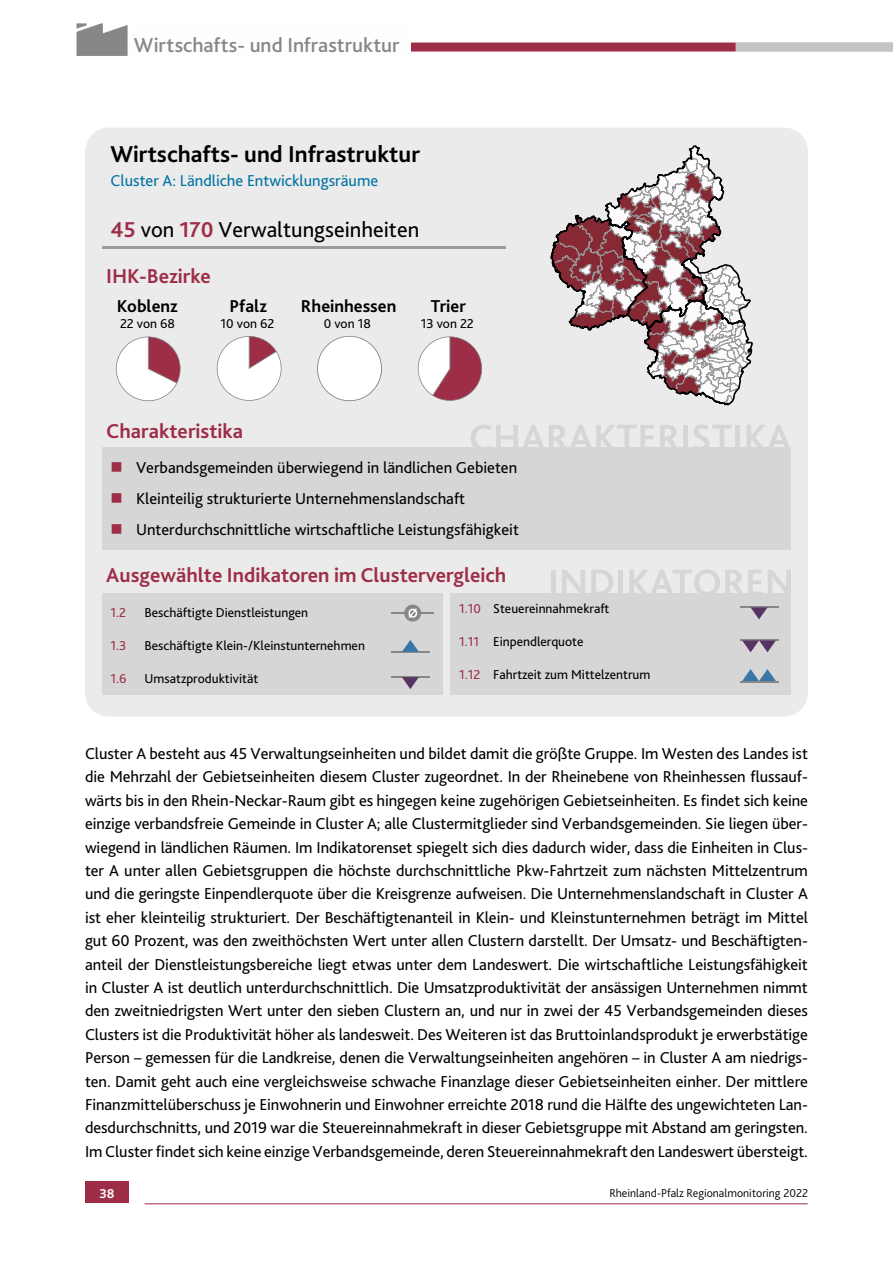
<style>
.page{position:relative;width:893px;height:1263px;background:#fff}
.page>*{position:absolute;margin:0;border:0;box-sizing:border-box;transform-origin:0 0}
.p__Überschrift_Info{font:700 24px "Bliss 2";color:#000}
.p__Text_Infografik{font:22.5px "Bliss 2";color:#000}
.t1{font:700 21px "Bliss 2";color:#9e2e47}
.t2{font:500 21px "Bliss 2";color:#878787}
.t3{font:700 18px "Bliss 2";color:#000}
.Grundtext_11p{font:16.5px/23.4px "Bliss 2";color:#000;text-align:justify}
.p__Überschrift_Info-2{font:16.5px "Bliss 2";color:#0173a4}
.p__Indikatoren_Info{font:13.5px "Bliss 2";color:#000}
.p__Werte_Bezirke{font:13.5px "Bliss 2";color:#000}
.p__Indikatoren_Info-2{font:13.5px "Bliss 2";color:#9e2e47}
.t4{font:700 13.5px "Bliss 2";color:#fefefe}
.t5{font:300 12px "Bliss 2";color:#000}
.s1{font-weight:700;color:#9e2e47}
.s2{color:#9e2e47}
</style>
<div class="page">
<hr style="left:145px;top:1203px;width:663px;height:1px;background:#9e2e47">
<div style="left:85px;top:1181px;width:44px;height:22px;background:#9e2e47"></div>
<div style="left:736px;top:43px;width:157px;height:9px;background:#c4c4c4"></div>
<div style="left:408px;top:43px;width:328px;height:9px;background:#9e2e47"></div>
<svg style="left:77px;top:23px;width:51px;height:33px;background:#989898"></svg>
<div style="left:85px;top:128px;width:723px;height:588px;background:#ebebeb"></div>
<div style="left:102px;top:448px;width:689px;height:102px;background:#d6d6d6"></div>
<hr style="left:102px;top:247px;width:404px;height:2px;background:#9c9b9b">
<div style="left:102px;top:593px;width:340px;height:102px;background:#d6d6d6"></div>
<div style="left:451px;top:593px;width:340px;height:102px;background:#d6d6d6"></div>
<svg style="left:471px;top:424px;width:208px;height:24px;background:#e2e2e2"></svg>
<div style="left:683px;top:425px;width:5px;height:25px;background:#d6d6d6"></div>
<svg style="left:693px;top:424px;width:39px;height:24px"></svg>
<hr style="left:736px;top:425px;width:4px;height:25px;background:#d6d6d6">
<svg style="left:746px;top:425px;width:45px;height:23px"></svg>
<div style="left:551px;top:570px;width:5px;height:25px;background:#d6d6d6"></div>
<svg style="left:562px;top:570px;width:23px;height:23px"></svg>
<svg style="left:591px;top:570px;width:22px;height:23px"></svg>
<div style="left:618px;top:570px;width:5px;height:25px;background:#d6d6d6"></div>
<svg style="left:629px;top:569px;width:133px;height:24px;background:#e1e1e1"></svg>
<svg style="left:768px;top:570px;width:23px;height:23px"></svg>
<div style="left:531px;top:140px;width:256px;height:268px;background:#ebebeb"></div>
<svg style="left:550px;top:145px;width:203px;height:261px"></svg>
<hr style="left:391px;top:612px;width:43px;height:2px;background:#878787">
<svg style="left:404px;top:605px;width:17px;height:17px"></svg>
<hr style="left:391px;top:652px;width:38px;height:1px;background:#878787">
<svg style="left:402px;top:640px;width:17px;height:12px"></svg>
<hr style="left:391px;top:676px;width:38px;height:1px;background:#878787">
<svg style="left:402px;top:677px;width:17px;height:12px"></svg>
<hr style="left:740px;top:606px;width:38px;height:1px;background:#878787">
<svg style="left:751px;top:607px;width:16px;height:12px"></svg>
<hr style="left:740px;top:639px;width:38px;height:1px;background:#878787">
<svg style="left:742px;top:640px;width:34px;height:12px"></svg>
<hr style="left:740px;top:681px;width:38px;height:1px;background:#878787">
<svg style="left:742px;top:669px;width:34px;height:12px"></svg>
<div style="left:107px;top:334px;width:383px;height:74px;background:#ebebeb"></div>
<svg style="left:216px;top:336px;width:66px;height:65px"></svg>
<svg style="left:417px;top:336px;width:65px;height:65px"></svg>
<svg style="left:116px;top:337px;width:64px;height:65px"></svg>
<svg style="left:317px;top:336px;width:65px;height:65px"></svg>
<p class="t2" style="left:134px;top:32px;width:267px">Wirtschafts- und Infrastruktur</p>
<p class="p__Überschrift_Info" style="left:111px;top:139px;width:311px">Wirtschafts- und Infrastruktur</p>
<p class="p__Überschrift_Info-2" style="left:111px;top:170px;width:269px">Cluster A: Ländliche Entwicklungsräume</p>
<p class="p__Text_Infografik" style="left:111px;top:216px;width:310px"><span class="s1">45</span> von <span class="s1">170</span> Verwaltungseinheiten</p>
<p class="t1" style="left:106px;top:262px;width:106px">IHK-Bezirke</p>
<p class="t3" style="left:117px;top:295px;width:62px">Koblenz</p>
<p class="t3" style="left:229px;top:295px;width:39px">Pfalz</p>
<p class="t3" style="left:301px;top:295px;width:97px">Rheinhessen</p>
<p class="t3" style="left:431px;top:295px;width:36px">Trier</p>
<p class="p__Werte_Bezirke" style="left:120px;top:315px;width:57px">22 von 68</p>
<p class="p__Werte_Bezirke" style="left:221px;top:315px;width:55px">10 von 62</p>
<p class="p__Werte_Bezirke" style="left:324px;top:315px;width:49px">0 von 18</p>
<p class="p__Werte_Bezirke" style="left:421px;top:315px;width:55px">13 von 22</p>
<p class="t1" style="left:106px;top:418px;width:138px">Charakteristika</p>
<p class="Grundtext_11p" style="left:136px;top:455px;width:383px">Verbandsgemeinden überwiegend in ländlichen Gebieten</p>
<p class="Grundtext_11p" style="left:136px;top:486px;width:331px">Kleinteilig strukturierte Unternehmenslandschaft</p>
<p class="Grundtext_11p" style="left:136px;top:517px;width:384px">Unterdurchschnittliche wirtschaftliche Leistungsfähigkeit</p>
<p class="t1" style="left:106px;top:562px;width:402px">Ausgewählte Indikatoren im Clustervergleich</p>
<p class="p__Indikatoren_Info-2" style="left:111px;top:604px;width:17px">1.2</p>
<p class="p__Indikatoren_Info" style="left:145px;top:604px;width:165px">Beschäftigte Dienstleistungen</p>
<p class="p__Indikatoren_Info-2" style="left:111px;top:637px;width:17px">1.3</p>
<p class="p__Indikatoren_Info" style="left:145px;top:637px;width:222px">Beschäftigte Klein-/Kleinstunternehmen</p>
<p class="p__Indikatoren_Info-2" style="left:111px;top:670px;width:18px">1.6</p>
<p class="p__Indikatoren_Info" style="left:145px;top:670px;width:115px">Umsatzproduktivität</p>
<p class="p__Indikatoren_Info" style="left:459px;top:600px;width:152px"><span class="s2">1.10</span> Steuereinnahmekraft</p>
<p class="p__Indikatoren_Info" style="left:459px;top:633px;width:126px"><span class="s2">1.11</span> Einpendlerquote</p>
<p class="p__Indikatoren_Info" style="left:459px;top:666px;width:193px"><span class="s2">1.12</span> Fahrtzeit zum Mittelzentrum</p>
<p class="Grundtext_11p" style="left:85px;top:741px;width:724px">Cluster A besteht aus 45 Verwaltungseinheiten und bildet damit die größte Gruppe. Im Westen des Landes ist die Mehrzahl der Gebietseinheiten diesem Cluster zugeordnet. In der Rheinebene von Rheinhessen flussauf&shy;wärts bis in den Rhein-Neckar-Raum gibt es hingegen keine zugehörigen Gebietseinheiten. Es findet sich keine einzige verbandsfreie Gemeinde in Cluster A; alle Clustermitglieder sind Verbandsgemeinden. Sie liegen über&shy;wiegend in ländlichen Räumen. Im Indikatorenset spiegelt sich dies dadurch wider, dass die Einheiten in Clus&shy;ter A unter allen Gebietsgruppen die höchste durchschnittliche Pkw-Fahrtzeit zum nächsten Mittelzentrum und die geringste Einpendlerquote über die Kreisgrenze aufweisen. Die Unternehmenslandschaft in Cluster A ist eher kleinteilig strukturiert. Der Beschäftigtenanteil in Klein- und Kleinstunternehmen beträgt im Mittel gut 60 Prozent, was den zweithöchsten Wert unter allen Clustern darstellt. Der Umsatz- und Beschäftigten&shy;anteil der Dienstleistungsbereiche liegt etwas unter dem Landeswert. Die wirtschaftliche Leistungsfähigkeit in Cluster A ist deutlich unterdurchschnittlich. Die Umsatzproduktivität der ansässigen Unternehmen nimmt den zweitniedrigsten Wert unter den sieben Clustern an, und nur in zwei der 45 Verbandsgemeinden dieses Clusters ist die Produktivität höher als landesweit. Des Weiteren ist das Bruttoinlandsprodukt je erwerbstätige Person – gemessen für die Landkreise, denen die Verwaltungseinheiten angehören – in Cluster A am niedrigs&shy;ten. Damit geht auch eine vergleichsweise schwache Finanzlage dieser Gebietseinheiten einher. Der mittlere Finanzmittelüberschuss je Einwohnerin und Einwohner erreichte 2018 rund die Hälfte des ungewichteten Lan&shy;desdurchschnitts, und 2019 war die Steuereinnahmekraft in dieser Gebietsgruppe mit Abstand am geringsten.<br>Im Cluster findet sich keine einzige Verbandsgemeinde, deren Steuereinnahmekraft den Landeswert übersteigt.</p>
<p class="t4" style="left:99px;top:1185px;width:17px">38</p>
<p class="t5" style="left:609px;top:1185px;width:200px">Rheinland-Pfalz Regionalmonitoring 2022</p>
</div>
